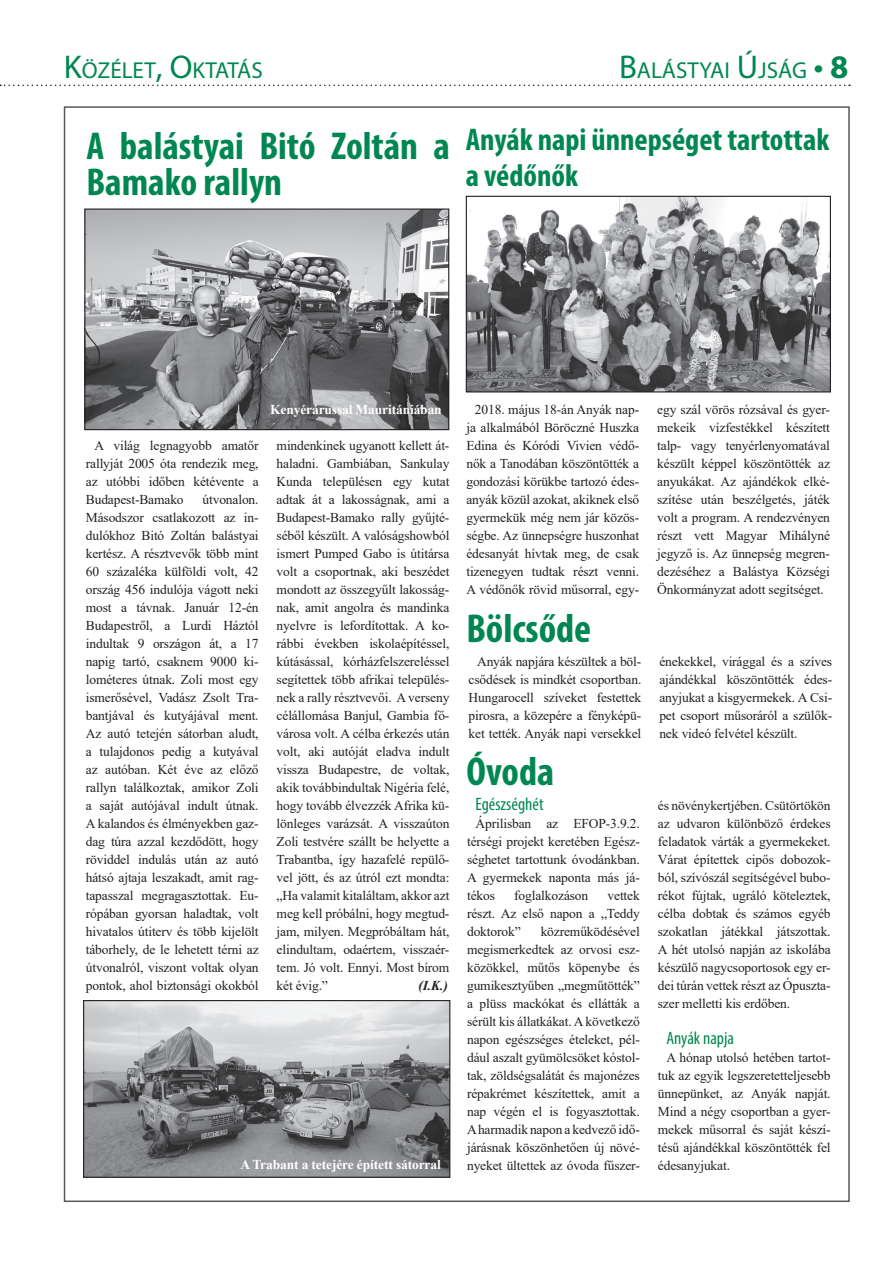
<style>
.page{position:relative;width:893px;height:1263px;background:#fff}
.page>*{position:absolute;margin:0;border:0;box-sizing:border-box;transform-origin:0 0}
.t1{font:700 condensed 40.5px "Myriad Pro";color:#008751}
.t2{font:700 condensed 39px/36px "Myriad Pro";color:#008751}
.t3{font:700 condensed 31.5px/36px "Myriad Pro";color:#008751}
.t4{font:23.1px "Myriad Pro";color:#008751}
.t5{font:condensed 18px "Myriad Pro";color:#008751}
.t6{font:13.5px/18px "Times New Roman";letter-spacing:-.01em;color:#231f20;text-align:justify}
.t7{font:700 13.5px "Times New Roman";letter-spacing:-.01em;color:#fff}
.t8{font:italic 700 13.5px "Times New Roman";color:#231f20}
.s1{font-size:33px}
.s2{font-family:"Times New Roman";font-weight:700;font-size:27px}
.s3{font-weight:700;font-size:33px}
</style>
<div class="page">
<svg style="left:0;top:85px;width:850px;height:1px"></svg>
<img style="left:468px;top:198px;width:361px;height:192px">
<div style="left:466px;top:196px;width:365px;height:196px;border:1px solid #231f20"></div>
<img style="left:86px;top:210px;width:361px;height:218px">
<div style="left:84px;top:208px;width:365px;height:222px;border:1px solid #231f20"></div>
<img style="left:85px;top:1002px;width:363px;height:174px">
<div style="left:83px;top:1000px;width:367px;height:178px;border:1px solid #231f20"></div>
<h3 class="t4" style="left:64px;top:56px;width:201px"><span class="s1">K</span>ÖZÉLET<span class="s1">, O</span>KTATÁS</h3>
<h3 class="t4" style="left:619px;top:56px;width:231px"><span class="s1">B</span>ALÁSTYAI <span class="s1">Ú</span>JSÁG <span class="s2">•</span> <span class="s3">8</span></h3>
<h2 class="t2" style="left:86px;top:127px;width:365px">A balástyai Bitó Zoltán a<br>Bamako rallyn</h2>
<h3 class="t3" style="left:466px;top:121px;width:365px">Anyák napi ünnepséget tartottak a védőnők</h3>
<p class="t6" style="left:86px;top:436px;width:174px;text-indent:9px">A világ legnagyobb amatőr rallyját 2005 óta rendezik meg, az utóbbi időben kétévente a Budapest-Bamako</p>
<p class="t6" style="left:86px;top:490px;width:174px;text-indent:117px">útvonalon.<br>Másodszor csatlakozott az in&shy;dulókhoz Bitó Zoltán balástyai kertész. A résztvevők több mint 60 százaléka külföldi volt, 42 ország 456 indulója vágott neki most a távnak. Január 12-én Budapestről, a Lurdi Háztól indultak 9 országon át, a 17 napig tartó, csaknem 9000 ki&shy;lométeres útnak. Zoli most egy ismerősével, Vadász Zsolt Tra&shy;bantjával és kutyájával ment.<br>Az autó tetején sátorban aludt, a tulajdonos pedig a kutyával az autóban. Két éve az előző rallyn találkoztak, amikor Zoli a saját autójával indult útnak.<br>A kalandos és élményekben gaz&shy;dag túra azzal kezdődött, hogy röviddel indulás után az autó hátsó ajtaja leszakadt, amit rag&shy;tapasszal megragasztottak. Eu&shy;rópában gyorsan haladtak, volt hivatalos útiterv és több kijelölt táborhely, de le lehetett térni az útvonalról, viszont voltak olyan pontok, ahol biztonsági okokból</p>
<p class="t7" style="left:270px;top:400px;width:173px">Kenyérárussal Mauritániában</p>
<p class="t6" style="left:277px;top:436px;width:174px">mindenkinek ugyanott kellett át&shy;haladni. Gambiában, Sankulay Kunda településen egy kutat adtak át a lakosságnak, ami a Budapest-Bamako rally gyűjté&shy;séből készült. A valóságshowból ismert Pumped Gabo is útitársa volt a csoportnak, aki beszédet mondott az összegyűlt lakosság&shy;nak, amit angolra és mandinka nyelvre is lefordítottak. A ko&shy;rábbi években iskolaépítéssel, kútásással, kórházfelszereléssel segítettek több afrikai település&shy;nek a rally résztvevői. A verseny célállomása Banjul, Gambia fő&shy;városa volt. A célba érkezés után volt, aki autóját eladva indult vissza Budapestre, de voltak, akik továbbindultak Nigéria felé, hogy tovább élvezzék Afrika kü&shy;lönleges varázsát. A visszaúton Zoli testvére szállt be helyette a Trabantba, így hazafelé repülő&shy;vel jött, és az útról ezt mondta: „Ha valamit kitaláltam, akkor azt meg kell próbálni, hogy megtud&shy;jam, milyen. Megpróbáltam hát, elindultam, odaértem, visszaér&shy;tem. Jó volt. Ennyi. Most bírom két évig.”</p>
<p class="t8" style="left:418px;top:976px;width:31px">(I.K.)</p>
<p class="t7" style="left:241px;top:1154px;width:202px">A Trabant a tetejére épített sátorral</p>
<p class="t6" style="left:466px;top:400px;width:174px;text-indent:9px">2018. május 18-án Anyák nap&shy;ja alkalmából Böröczné Huszka Edina és Kóródi Vivien védő&shy;nők a Tanodában köszöntötték a gondozási körükbe tartozó édes&shy;anyák közül azokat, akiknek első gyermekük még nem jár közös&shy;ségbe. Az ünnepségre huszonhat édesanyát hívtak meg, de csak tizenegyen tudtak részt venni.<br>A védőnők rövid műsorral, egy-</p>
<p class="t6" style="left:657px;top:400px;width:174px">egy szál vörös rózsával és gyer&shy;mekeik vízfestékkel készített talp- vagy tenyérlenyomatával készült képpel köszöntötték az anyukákat. Az ajándékok elké&shy;szítése után beszélgetés, játék volt a program. A rendezvényen részt vett Magyar Mihályné jegyző is. Az ünnepség megren&shy;dezéséhez a Balástya Községi Önkormányzat adott segítséget.</p>
<h1 class="t1" style="left:466px;top:603px;width:126px">Bölcsőde</h1>
<p class="t6" style="left:469px;top:652px;width:174px;text-indent:9px">Anyák napjára készültek a böl&shy;csődések is mindkét csoportban.<br>Hungarocell szíveket festettek pirosra, a közepére a fényképü&shy;ket tették. Anyák napi versekkel</p>
<p class="t6" style="left:659px;top:652px;width:174px">énekekkel, virággal és a szíves ajándékkal köszöntötték édes&shy;anyjukat a kisgyermekek. A Csi&shy;pet csoport műsoráról a szülők&shy;nek videó felvétel készült.</p>
<h1 class="t1" style="left:466px;top:746px;width:89px">Óvoda</h1>
<h3 class="t5" style="left:476px;top:793px;width:70px">Egészséghét</h3>
<p class="t6" style="left:467px;top:814px;width:174px;text-indent:9px">Áprilisban az EFOP-3.9.2. térségi projekt keretében Egész&shy;séghetet tartottunk óvodánkban.<br>A gyermekek naponta más já&shy;tékos</p>
<p class="t6" style="left:467px;top:886px;width:174px;text-indent:140px">vettek részt. Az első napon a „Teddy doktorok”</p>
<p class="t6" style="left:514px;top:886px;width:76px">foglalkozáson</p>
<p class="t6" style="left:467px;top:922px;width:174px;text-indent:74px">közreműködésével megismerkedtek az orvosi esz&shy;közökkel, műtős köpenybe és gumikesztyűben „megműtötték” a plüss mackókat és ellátták a sérült kis állatkákat. A következő napon egészséges ételeket, pél&shy;dául aszalt gyümölcsöket kóstol&shy;tak, zöldségsalátát és majonézes répakrémet készítettek, amit a nap végén el is fogyasztottak.<br>A harmadik napon a kedvező idő&shy;járásnak köszönhetően új növé&shy;nyeket ültettek az óvoda fűszer-</p>
<p class="t6" style="left:658px;top:796px;width:174px">és növénykertjében. Csütörtökön az udvaron különböző érdekes feladatok várták a gyermekeket.<br>Várat építettek cipős dobozok&shy;ból, szívószál segítségével bubo&shy;rékot fújtak, ugráló köteleztek, célba dobtak és számos egyéb szokatlan játékkal játszottak.<br>A hét utolsó napján az iskolába készülő nagycsoportosok egy er&shy;dei túrán vettek részt az Ópuszta&shy;szer melletti kis erdőben.</p>
<h3 class="t5" style="left:666px;top:1027px;width:69px">Anyák napja</h3>
<p class="t6" style="left:658px;top:1048px;width:174px;text-indent:9px">A hónap utolsó hetében tartot&shy;tuk az egyik legszeretetteljesebb ünnepünket, az Anyák napját.<br>Mind a négy csoportban a gyer&shy;mekek műsorral és saját készí&shy;tésű ajándékkal köszöntötték fel édesanyjukat.</p>
</div>
